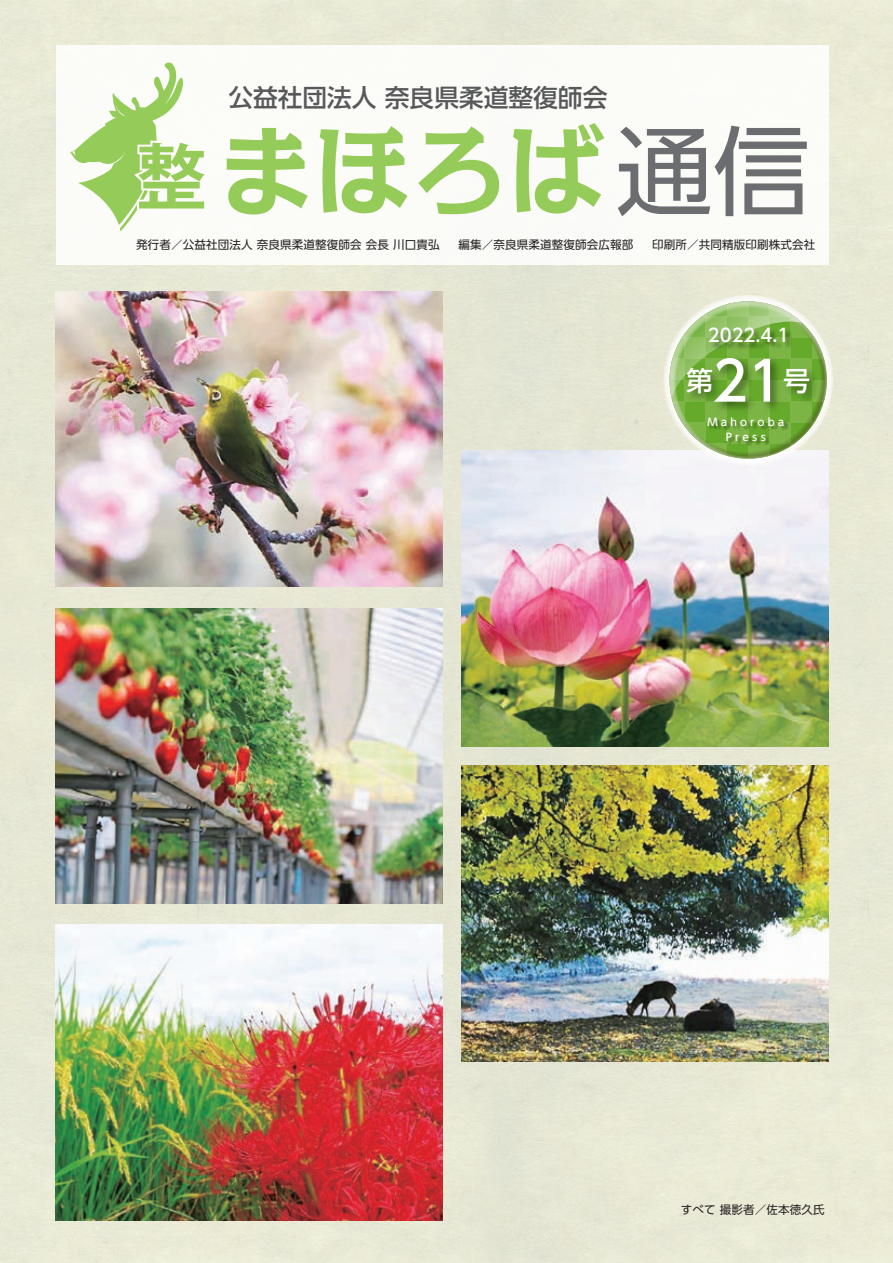
<style>
.page{position:relative;width:893px;height:1263px;background:#e8e8d5}
.page>*{position:absolute;margin:0;border:0;box-sizing:border-box;transform-origin:0 0}
.t1{font:700 97.35px "Kakumin Pro";color:#95cb58}
.t2{font:500 27px "UD Shin Go Pro";color:#fff}
.t3{font:500 24.75px "UD Shin Go Pro";color:#57585a}
.t4{font:500 18px "UD Shin Go Pro";color:#fff}
.t5{font:11.55px "UD Shin Go Pro";letter-spacing:.01em;color:#231f20}
.t6{font:500 10.5px/15.8px "UD Shin Go Pro";letter-spacing:.3em;color:#fff;text-align:center}
.s1{font-family:"UD Shin Go Pro";font-weight:400;color:#6c6d70}
.s2{font-size:54px}
</style>
<div class="page">
<img style="left:56px;top:925px;width:386px;height:295px">
<img style="left:56px;top:608px;width:386px;height:296px">
<img style="left:461px;top:765px;width:367px;height:296px">
<img style="left:461px;top:451px;width:367px;height:295px">
<img style="left:56px;top:291px;width:386px;height:296px">
<svg style="left:663px;top:295px;width:170px;height:170px"></svg>
<div style="left:56px;top:45px;width:772px;height:220px;background:#fbfbf8"></div>
<svg style="left:70px;top:62px;width:135px;height:169px"></svg>
<svg style="left:669px;top:301px;width:158px;height:158px"></svg>
<img style="left:707px;top:325px;width:92px;height:34px">
<img style="left:707px;top:416px;width:86px;height:35px">
<h3 class="t3" style="left:228px;top:78px;width:381px">公益社団法人 奈良県柔道整復師会</h3>
<h1 class="t1" style="left:216px;top:94px;width:595px">まほろば<span class="s1">通信</span></h1>
<p class="t5" style="left:136px;top:235px;width:681px">発行者／公益社団法人 奈良県柔道整復師会 会長 川口貴弘　　編集／奈良県柔道整復師会広報部　　印刷所／共同精版印刷株式会社</p>
<h3 class="t4" style="left:708px;top:321px;width:83px">2022.4.1</h3>
<h2 class="t2" style="left:686px;top:359px;width:126px">第<span class="s2">21</span>号</h2>
<p class="t6" style="left:707px;top:413px;width:78px">Mahoroba<br>Press</p>
<p class="t5" style="left:681px;top:1200px;width:145px">すべて 撮影者／佐本徳久氏</p>
</div>
